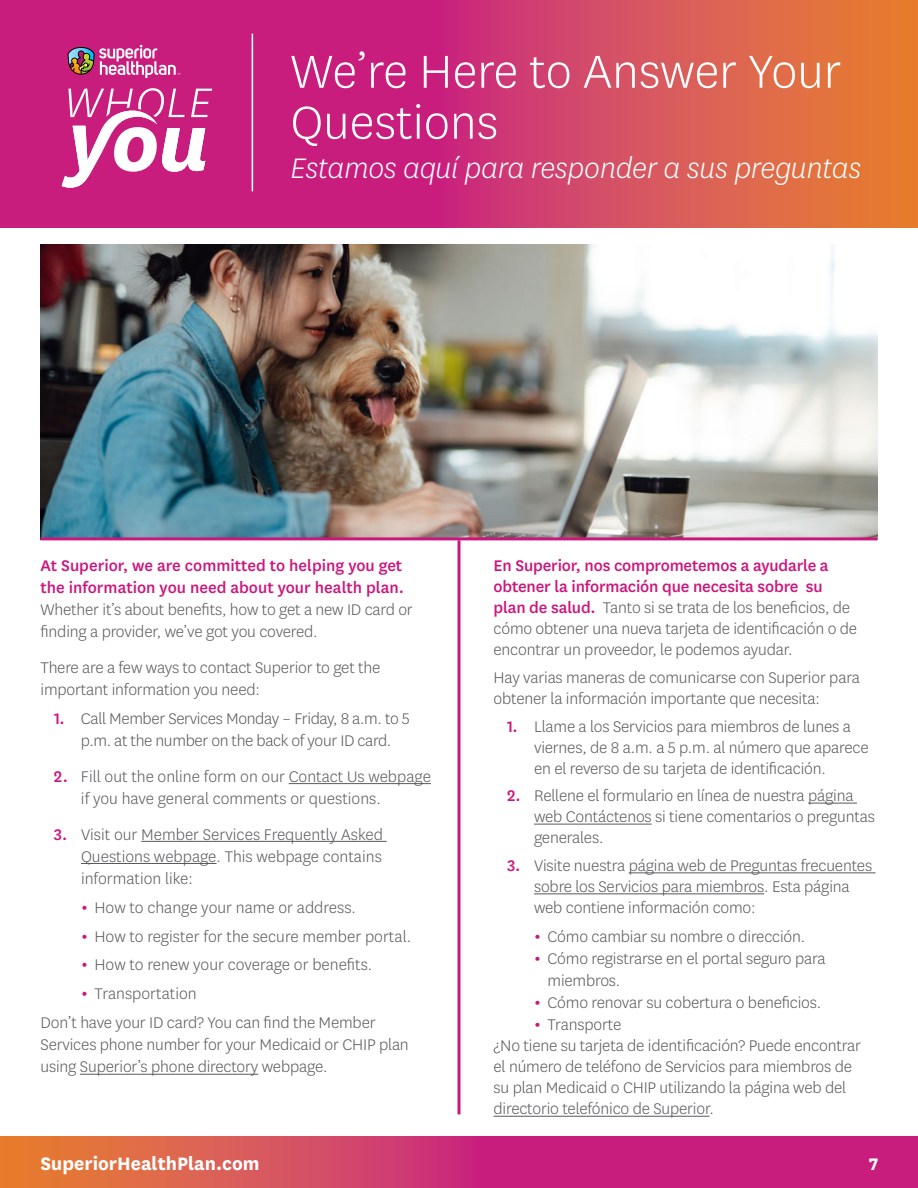
<style>
.page{position:relative;width:918px;height:1188px;background:#fff}
.page>*{position:absolute;margin:0;border:0;box-sizing:border-box;transform-origin:0 0}
.t1{font:300 54px/51px "Centene Sans";color:#fff}
.t2{font:italic 300 33px "Centene Sans";letter-spacing:-.01em;color:#fff}
.t3{font:700 21px "Centene Sans";color:#fff}
.t4{font:700 19.5px "Centene Sans";color:#fff}
.t5{font:300 18px/21px "Centene Sans";letter-spacing:-.01em;color:#58595b}
.t6{font:500 18px/22px "Centene Sans";color:#cb177d}
.s1{font-weight:500;color:#cb177d}
.s2{font-weight:500;font-style:italic;font-size:21px;color:#c9187d}
</style>
<div class="page">
<svg style="left:0;top:1137px;width:918px;height:51px;background:#d13c6a"></svg>
<svg style="left:0;top:0;width:918px;height:228px;background:#d23f68"></svg>
<svg style="left:62px;top:88px;width:150px;height:100px"></svg>
<hr style="left:252px;top:34px;width:1px;height:157px;background:#fff">
<svg style="left:68px;top:45px;width:112px;height:33px;background:#c55b93"></svg>
<img style="left:40px;top:244px;width:838px;height:293px">
<hr style="left:289px;top:783px;width:142px;height:1px;background:#58595b">
<hr style="left:141px;top:841px;width:246px;height:1px;background:#58595b">
<hr style="left:81px;top:863px;width:136px;height:1px;background:#58595b">
<hr style="left:80px;top:1074px;width:178px;height:1px;background:#58595b">
<hr style="left:40px;top:537px;width:838px;height:3px;background:#cb177d">
<hr style="left:458px;top:540px;width:2px;height:574px;background:#cb177d">
<hr style="left:808px;top:803px;width:49px;height:1px;background:#58595b">
<hr style="left:534px;top:824px;width:118px;height:1px;background:#58595b">
<hr style="left:629px;top:872px;width:247px;height:1px;background:#58595b">
<hr style="left:534px;top:893px;width:230px;height:1px;background:#58595b">
<hr style="left:494px;top:1116px;width:216px;height:1px;background:#58595b">
<h2 class="t1" style="left:290px;top:44px;width:553px">We’re Here to Answer Your<br>Questions</h2>
<h2 class="t2" style="left:290px;top:148px;width:573px">Estamos aquí para responder a sus preguntas</h2>
<p class="t6" style="left:40px;top:553px;width:365px">At Superior, we are committed to helping you get the information you need about your health plan.</p>
<p class="t5" style="left:40px;top:598px;width:374px;line-height:22px">Whether it’s about benefits, how to get a new ID card or finding a provider, we’ve got you covered.</p>
<p class="t5" style="left:40px;top:656px;width:342px;line-height:22px">There are a few ways to contact Superior to get the important information you need:</p>
<p class="t5" style="left:54px;top:707px;width:357px;line-height:22px;text-align:center"><span class="s1">1.</span> Call Member Services Monday – Friday, 8 a.m. to 5 p.m. at the number on the back of your ID card.</p>
<p class="t5" style="left:81px;top:765px;width:351px;line-height:22px;text-indent:-27px"><span class="s1">2.</span> Fill out the online form on our Contact Us webpage if you have general comments or questions.</p>
<p class="t5" style="left:81px;top:823px;width:303px;line-height:22px;text-align:justify;text-indent:-27px"><span class="s1">3.</span> Visit our Member Services Frequently Asked Questions webpage. This webpage contains information like:</p>
<p class="t5" style="left:81px;top:896px;width:277px"><span class="s2">•</span> How to change your name or address.</p>
<p class="t5" style="left:81px;top:925px;width:332px"><span class="s2">•</span> How to register for the secure member portal.</p>
<p class="t5" style="left:81px;top:954px;width:293px"><span class="s2">•</span> How to renew your coverage or benefits.</p>
<p class="t5" style="left:81px;top:983px;width:117px"><span class="s2">•</span> Transportation</p>
<p class="t5" style="left:40px;top:1011px;width:370px;line-height:22px">Don’t have your ID card? You can find the Member<br>Services phone number for your Medicaid or CHIP plan using Superior’s phone directory webpage.</p>
<p class="t3" style="left:40px;top:1149px;width:221px">SuperiorHealthPlan.com</p>
<p class="t5" style="left:494px;top:555px;width:365px"><span class="s1">En Superior, nos comprometemos a ayudarle a obtener la información que necesita sobre su plan de salud.</span> Tanto si se trata de los beneficios, de cómo obtener una nueva tarjeta de identificación o de encontrar un proveedor, le podemos ayudar.</p>
<p class="t5" style="left:494px;top:666px;width:368px">Hay varias maneras de comunicarse con Superior para obtener la información importante que necesita:</p>
<p class="t5" style="left:534px;top:715px;width:336px;text-indent:-27px"><span class="s1">1.</span> Llame a los Servicios para miembros de lunes a viernes, de 8 a.m. a 5 p.m. al número que aparece en el reverso de su tarjeta de identificación.</p>
<p class="t5" style="left:534px;top:785px;width:342px;text-indent:-27px"><span class="s1">2.</span> Rellene el formulario en línea de nuestra página web Contáctenos si tiene comentarios o preguntas generales.</p>
<p class="t5" style="left:534px;top:855px;width:340px;text-indent:-27px"><span class="s1">3.</span> Visite nuestra página web de Preguntas frecuentes sobre los Servicios para miembros. Esta página web contiene información como:</p>
<p class="t5" style="left:534px;top:925px;width:273px"><span class="s2">•</span> Cómo cambiar su nombre o dirección.</p>
<p class="t5" style="left:548px;top:947px;width:280px;line-height:22px;text-indent:-14px"><span class="s2">•</span> Cómo registrarse en el portal seguro para miembros.</p>
<p class="t5" style="left:534px;top:992px;width:289px"><span class="s2">•</span> Cómo renovar su cobertura o beneficios.</p>
<p class="t5" style="left:534px;top:1014px;width:89px"><span class="s2">•</span> Transporte</p>
<p class="t5" style="left:494px;top:1035px;width:369px">¿No tiene su tarjeta de identificación? Puede encontrar el número de teléfono de Servicios para miembros de su plan Medicaid o CHIP utilizando la página web del directorio telefónico de Superior.</p>
<p class="t4" style="left:869px;top:1151px;width:11px">7</p>
</div>
